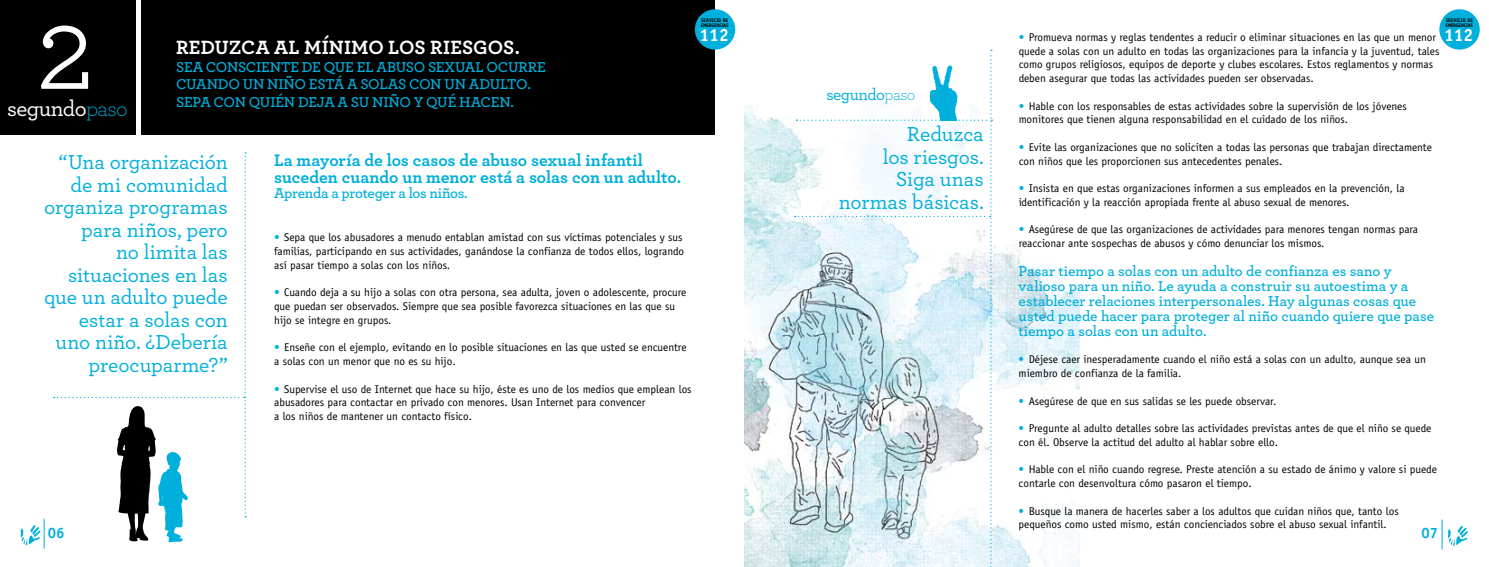
<style>
.page{position:relative;width:1489px;height:567px;background:#fff}
.page>*{position:absolute;margin:0;border:0;box-sizing:border-box;transform-origin:0 0}
.t1{font:124.25px "Archer";color:#fff}
.t2{font:500 22.62px "Archer";letter-spacing:-.025em;color:#fff}
.t3{font:500 21.25px/22.5px "Archer";letter-spacing:-.005em;color:#00afdb;text-align:right}
.t4{font:700 20.12px "Archer";letter-spacing:.005em;color:#fff}
.t5{font:700 17.5px/16.2px "Archer";color:#00afdb}
.t6{font:700 17.5px "Officina Sans Std";color:#fff}
.t7{font:500 16.75px "Archer";letter-spacing:-.025em;color:#00afdb}
.t8{font:600 16.12px/18.8px "Archer";letter-spacing:-.005em;color:#00afdb}
.t9{font:600 15px/15px "Archer";letter-spacing:-.005em;color:#00afdb}
.t10{font:600 15px "Archer";letter-spacing:-.025em;color:#00afdb}
.t11{font:700 15px "Officina Serif Std";color:#00afdb}
.t12{font:11.25px/13.8px "Officina Sans Std";color:#000}
.t13{font:700 5.12px/5.1px "Officina Sans Std";letter-spacing:-.05em;color:#000}
.s1{font-weight:300;color:#00afdb}
.s2{color:#00afdb}
.s3{font-weight:300}
</style>
<div class="page">
<svg style="left:21px;top:525px;width:19px;height:20px"></svg>
<hr style="left:44px;top:519px;width:1px;height:30px;background:#00afdb">
<svg style="left:1448px;top:526px;width:19px;height:20px"></svg>
<hr style="left:1441px;top:519px;width:1px;height:30px;background:#00afdb">
<div style="left:1439px;top:9px;width:40px;height:41px;background:#00afdb;border-radius:50%"></div>
<img style="left:744px;top:105px;width:334px;height:462px">
<div style="left:0;top:0;width:135px;height:135px;background:#000"></div>
<div style="left:142px;top:0;width:573px;height:135px;background:#000"></div>
<svg style="left:794px;top:50px;width:198px;height:517px"></svg>
<div style="left:694px;top:9px;width:41px;height:41px;background:#00afdb;border-radius:50%"></div>
<svg style="left:54px;top:152px;width:192px;height:390px"></svg>
<h1 class="t1" style="left:36px;top:-38px;width:61px">2</h1>
<h1 class="t1" style="left:41px;top:-38px;width:51px">1</h1>
<h2 class="t2" style="left:7px;top:92px;width:122px">segundo<span class="s1">paso</span></h2>
<h2 class="t2" style="left:19px;top:92px;width:56px">éptim</h2>
<h3 class="t4" style="left:176px;top:31px;width:312px">INFÓRMESE SOBRE LOS HECHOS</h3>
<h3 class="t8" style="left:176px;top:60px;width:486px">SEA CONSCIENTE DE LOS RIESGOS DEL ABUSO SEXUAL INFANTIL.<br>La realidad, no la confianza, debe regir las decisiones que se tomen</h3>
<h3 class="t4" style="left:176px;top:31px;width:345px">REDUZCA AL MÍNIMO LOS RIESGOS.</h3>
<h3 class="t9" style="left:176px;top:57px;width:371px;line-height:17.5px">SEA CONSCIENTE DE QUE EL ABUSO SEXUAL OCURRE<br>CUANDO UN NIÑO ESTÁ A SOLAS CON UN ADULTO.</h3>
<h3 class="t9" style="left:176px;top:93px;width:339px">SEPA CON QUIÉN DEJA A SU NIÑO Y QUÉ HACEN.</h3>
<h3 class="t8" style="left:176px;top:97px;width:254px">respecto a la seguridad de los niños.</h3>
<p class="t13" style="left:701px;top:18px;width:29px">SERVICIO DE<br>EMERGENCIAS</p>
<h3 class="t6" style="left:699px;top:24px;width:31px">112</h3>
<h3 class="t3" style="left:44px;top:150px;width:185px">“Una organización de mi comunidad organiza programas para niños, pero<br>no limita las situaciones en las que un adulto puede estar a solas con uno niño. ¿Debería preocuparme?”</h3>
<h3 class="t5" style="left:274px;top:151px;width:408px">La mayoría de los casos de abuso sexual infantil suceden cuando un menor está a solas con un adulto.</h3>
<h3 class="t10" style="left:274px;top:181px;width:195px">Aprenda a proteger a los niños.</h3>
<p class="t12" style="left:274px;top:231px;width:411px"><span class="s2">•</span> Sepa que los abusadores a menudo entablan amistad con sus víctimas potenciales y sus familias, participando en sus actividades, ganándose la confianza de todos ellos, logrando así pasar tiempo a solas con los niños.</p>
<p class="t12" style="left:274px;top:286px;width:413px"><span class="s2">•</span> Cuando deja a su hijo a solas con otra persona, sea adulta, joven o adolescente, procure que puedan ser observados. Siempre que sea posible favorezca situaciones en las que su hijo se integre en grupos.</p>
<p class="t12" style="left:274px;top:341px;width:414px"><span class="s2">•</span> Enseñe con el ejemplo, evitando en lo posible situaciones en las que usted se encuentre a solas con un menor que no es su hijo.</p>
<p class="t12" style="left:274px;top:382px;width:419px"><span class="s2">•</span> Supervise el uso de Internet que hace su hijo, éste es uno de los medios que emplean los abusadores para contactar en privado con menores. Usan Internet para convencer<br>a los niños de mantener un contacto físico.</p>
<h3 class="t11" style="left:48px;top:524px;width:18px">06</h3>
<h3 class="t7" style="left:826px;top:82px;width:91px">segundo<span class="s3">paso</span></h3>
<h3 class="t3" style="left:838px;top:122px;width:146px">Reduzca<br>los riesgos.<br>Siga unas normas básicas.</h3>
<p class="t13" style="left:1445px;top:18px;width:29px">SERVICIO DE<br>EMERGENCIAS</p>
<h3 class="t6" style="left:1443px;top:24px;width:31px">112</h3>
<p class="t12" style="left:1018px;top:30px;width:422px"><span class="s2">•</span> Promueva normas y reglas tendentes a reducir o eliminar situaciones en las que un menor quede a solas con un adulto en todas las organizaciones para la infancia y la juventud, tales como grupos religiosos, equipos de deporte y clubes escolares. Estos reglamentos y normas deben asegurar que todas las actividades pueden ser observadas.</p>
<p class="t12" style="left:1018px;top:99px;width:389px"><span class="s2">•</span> Hable con los responsables de estas actividades sobre la supervisión de los jóvenes monitores que tienen alguna responsabilidad en el cuidado de los niños.</p>
<p class="t12" style="left:1018px;top:140px;width:415px"><span class="s2">•</span> Evite las organizaciones que no soliciten a todas las personas que trabajan directamente con niños que les proporcionen sus antecedentes penales.</p>
<p class="t12" style="left:1018px;top:181px;width:387px"><span class="s2">•</span> Insista en que estas organizaciones informen a sus empleados en la prevención, la identificación y la reacción apropiada frente al abuso sexual de menores.</p>
<p class="t12" style="left:1018px;top:223px;width:401px"><span class="s2">•</span> Asegúrese de que las organizaciones de actividades para menores tengan normas para reaccionar ante sospechas de abusos y cómo denunciar los mismos.</p>
<p class="t9" style="left:1018px;top:263px;width:417px">Pasar tiempo a solas con un adulto de confianza es sano y valioso para un niño. Le ayuda a construir su autoestima y a establecer relaciones interpersonales. Hay algunas cosas que usted puede hacer para proteger al niño cuando quiere que pase tiempo a solas con un adulto.</p>
<p class="t12" style="left:1018px;top:353px;width:408px"><span class="s2">•</span> Déjese caer inesperadamente cuando el niño está a solas con un adulto, aunque sea un miembro de confianza de la familia.</p>
<p class="t12" style="left:1018px;top:394px;width:259px"><span class="s2">•</span> Asegúrese de que en sus salidas se les puede observar.</p>
<p class="t12" style="left:1018px;top:421px;width:414px"><span class="s2">•</span> Pregunte al adulto detalles sobre las actividades previstas antes de que el niño se quede con él. Observe la actitud del adulto al hablar sobre ello.</p>
<p class="t12" style="left:1018px;top:463px;width:420px"><span class="s2">•</span> Hable con el niño cuando regrese. Preste atención a su estado de ánimo y valore si puede contarle con desenvoltura cómo pasaron el tiempo.</p>
<p class="t12" style="left:1018px;top:504px;width:381px"><span class="s2">•</span> Busque la manera de hacerles saber a los adultos que cuidan niños que, tanto los pequeños como usted mismo, están concienciados sobre el abuso sexual infantil.</p>
<h3 class="t11" style="left:1421px;top:524px;width:18px">07</h3>
</div>
